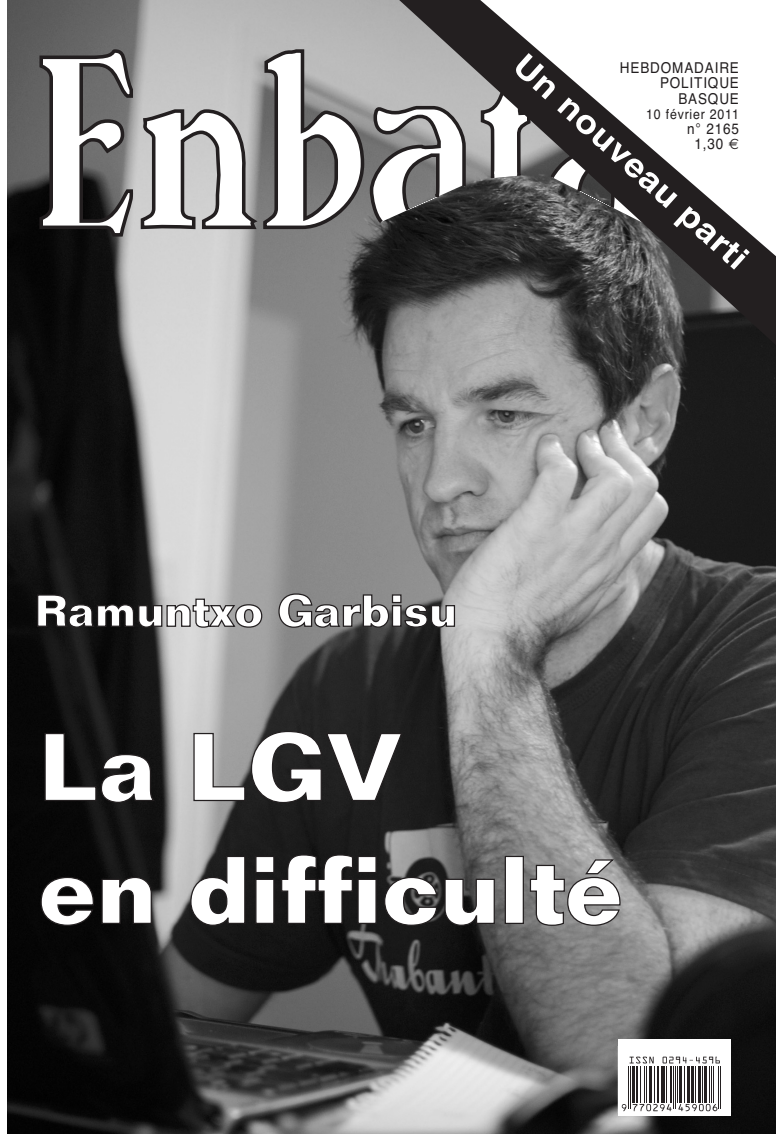
<style>
.page{position:relative;width:776px;height:1134px;background:#fff}
.page>*{position:absolute;margin:0;border:0;box-sizing:border-box;transform-origin:0 0}
.t1{font:700 32.5px "Helvetica";color:#fff;scale:1.1 1}
.t2{font:15px/15.2px "Helvetica";letter-spacing:.065em;color:#231f20;text-align:right;scale:.9 1}
.t3{font:13.75px "Helvetica";letter-spacing:.065em;color:#231f20;scale:.9 1}
.s1{font-family:"Euro Sans"}
</style>
<div class="page">
<img style="left:7px;top:0;width:769px;height:1134px">
<svg style="left:380px;top:0;width:396px;height:351px;background:#575757"></svg>
<div style="left:618px;top:1039px;width:113px;height:77px;background:#fff"></div>
<svg style="left:473px;top:0;width:303px;height:286px"></svg>
<hr style="left:629px;top:1066px;width:1px;height:43px;background:#231f20">
<hr style="left:630px;top:1066px;width:1px;height:43px;background:#231f20">
<hr style="left:632px;top:1066px;width:3px;height:37px;background:#231f20">
<hr style="left:636px;top:1066px;width:2px;height:37px;background:#231f20">
<hr style="left:640px;top:1066px;width:1px;height:37px;background:#231f20">
<hr style="left:644px;top:1066px;width:1px;height:37px;background:#231f20">
<hr style="left:646px;top:1066px;width:1px;height:37px;background:#231f20">
<hr style="left:649px;top:1066px;width:2px;height:37px;background:#231f20">
<hr style="left:654px;top:1066px;width:1px;height:37px;background:#231f20">
<hr style="left:657px;top:1066px;width:1px;height:37px;background:#231f20">
<hr style="left:661px;top:1066px;width:1px;height:37px;background:#231f20">
<hr style="left:663px;top:1066px;width:2px;height:37px;background:#231f20">
<hr style="left:666px;top:1066px;width:1px;height:37px;background:#231f20">
<hr style="left:670px;top:1066px;width:2px;height:37px;background:#231f20">
<hr style="left:673px;top:1066px;width:1px;height:43px;background:#231f20">
<hr style="left:675px;top:1066px;width:1px;height:43px;background:#231f20">
<hr style="left:677px;top:1066px;width:1px;height:37px;background:#231f20">
<hr style="left:679px;top:1066px;width:3px;height:37px;background:#231f20">
<hr style="left:684px;top:1066px;width:1px;height:37px;background:#231f20">
<hr style="left:687px;top:1066px;width:3px;height:37px;background:#231f20">
<hr style="left:691px;top:1066px;width:3px;height:37px;background:#231f20">
<hr style="left:695px;top:1066px;width:1px;height:37px;background:#231f20">
<hr style="left:698px;top:1066px;width:2px;height:37px;background:#231f20">
<hr style="left:703px;top:1066px;width:1px;height:37px;background:#231f20">
<hr style="left:704px;top:1066px;width:3px;height:37px;background:#231f20">
<hr style="left:709px;top:1066px;width:1px;height:37px;background:#231f20">
<hr style="left:711px;top:1066px;width:1px;height:37px;background:#231f20">
<hr style="left:713px;top:1066px;width:1px;height:37px;background:#231f20">
<hr style="left:718px;top:1066px;width:1px;height:43px;background:#231f20">
<hr style="left:720px;top:1066px;width:1px;height:43px;background:#231f20">
<svg style="left:629px;top:1057px;width:25px;height:6px"></svg>
<svg style="left:663px;top:1057px;width:57px;height:6px"></svg>
<svg style="left:622px;top:1104px;width:4px;height:7px"></svg>
<svg style="left:633px;top:1104px;width:39px;height:7px"></svg>
<svg style="left:678px;top:1104px;width:39px;height:7px"></svg>
<svg style="left:44px;top:732px;width:112px;height:72px"></svg>
<svg style="left:193px;top:730px;width:210px;height:74px"></svg>
<svg style="left:38px;top:47px;width:430px;height:191px"></svg>
<svg style="left:36px;top:594px;width:227px;height:34px"></svg>
<svg style="left:278px;top:593px;width:178px;height:35px"></svg>
<svg style="left:40px;top:876px;width:54px;height:50px"></svg>
<svg style="left:101px;top:876px;width:52px;height:49px"></svg>
<svg style="left:190px;top:855px;width:56px;height:71px"></svg>
<svg style="left:255px;top:854px;width:122px;height:71px"></svg>
<svg style="left:383px;top:876px;width:55px;height:50px"></svg>
<svg style="left:444px;top:878px;width:52px;height:48px"></svg>
<div style="left:505px;top:856px;width:19px;height:68px;background:#fff;border:1px solid #231f20"></div>
<svg style="left:529px;top:858px;width:92px;height:68px"></svg>
<svg style="left:479px;top:0;width:53px;height:180px"></svg>
<svg style="left:696px;top:123px;width:4px;height:5px"></svg>
<h1 class="t1" style="left:527px;top:51px;width:277px;rotate:42deg">Un nouveau parti</h1>
<p class="t2" style="left:620px;top:62px;width:134px">HEBDOMADAIRE<br>POLITIQUE<br>BASQUE</p>
<p class="t3" style="left:646px;top:109px;width:105px">10 février 2011</p>
<p class="t2" style="left:687px;top:123px;width:59px;text-align:center">n 2165<br>1,30 <span class="s1">€</span></p>
</div>
